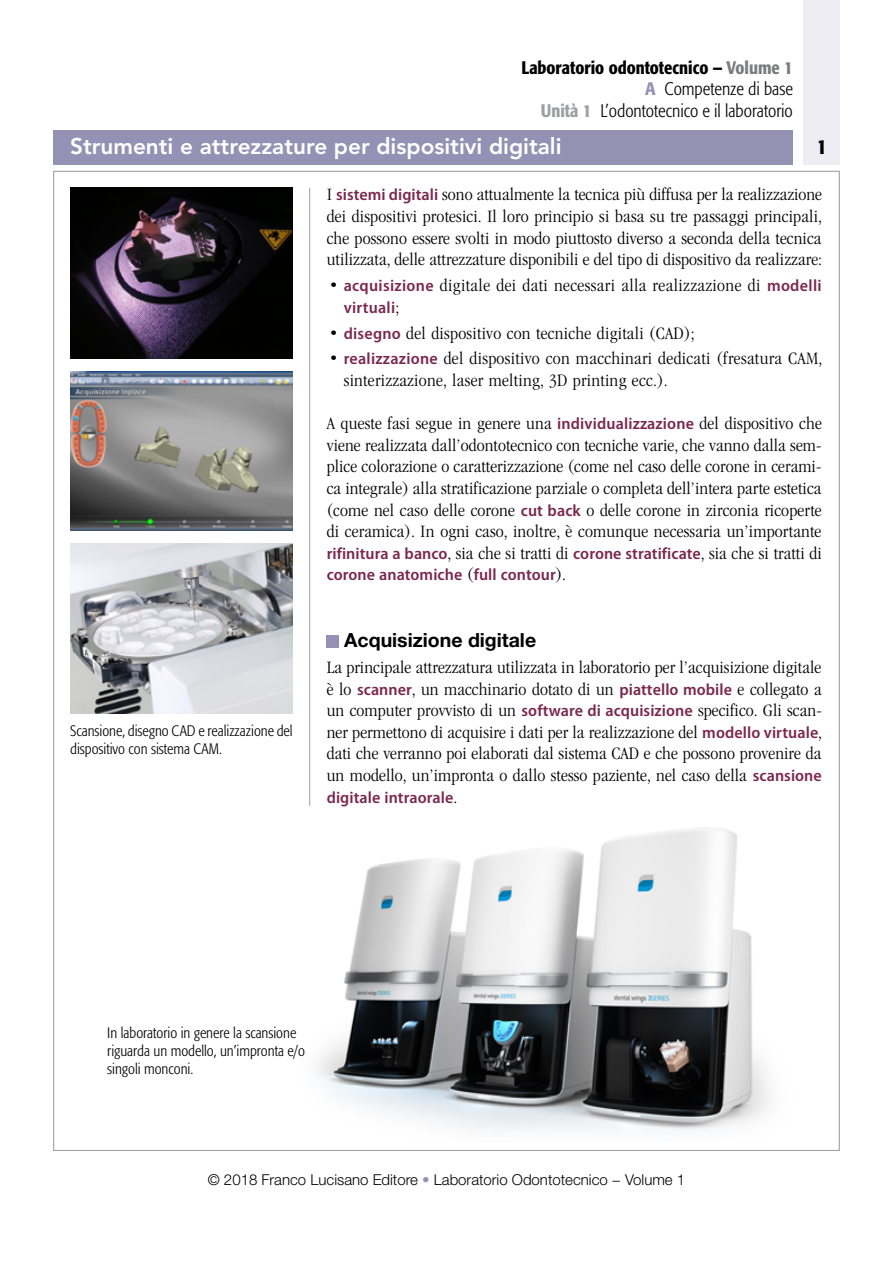
<style>
.page{position:relative;width:893px;height:1263px;background:#fff}
.page>*{position:absolute;margin:0;border:0;box-sizing:border-box;transform-origin:0 0}
.t1{font:800 22.5px "Avenir LT Std";color:#fff}
.t2{font:500 condensed 21px "Formata";color:#000}
.t3{font:700 19.5px "Helvetica Neue LT Std";color:#000}
.t4{font:300 condensed 18px/21.6px "ITC Garamond Std";letter-spacing:.015em;color:#000;text-align:justify;scale:1.05 1}
.t5{font:300 condensed 18px/21.6px "Formata";color:#000;text-align:right}
.t6{font:600 semi-condensed 16.5px/21.6px "Myriad Pro";letter-spacing:.005em;color:#7b284f;scale:1.05 1}
.t7{font:300 condensed 15px/18px "Formata";color:#000}
.t8{font:300 15px "Helvetica Neue LT Std";color:#000}
.s1{font-weight:500}
.s2{font-weight:500;color:#7b7c7e}
.s3{font-weight:500;color:#9591b5}
.s4{font-weight:500;color:#9c9e9f}
.s5{font-family:"Myriad Pro";font-weight:600;font-stretch:semi-condensed;font-size:16.5px;color:#7b284f}
.s6{font-family:"ITC Garamond Std";font-weight:300;font-stretch:condensed;font-size:18px;color:#000}
.s7{color:#9591b5}
</style>
<div class="page">
<div style="left:53px;top:130px;width:740px;height:34px;background:#9591b5"></div>
<div style="left:804px;top:0;width:36px;height:164px;background:#eeedf4"></div>
<hr style="left:309px;top:188px;width:1px;height:618px;background:#9c9e9f">
<img style="left:318px;top:828px;width:451px;height:302px">
<div style="left:327px;top:635px;width:12px;height:12px;background:#9591b5"></div>
<img style="left:70px;top:188px;width:223px;height:170px">
<img style="left:70px;top:544px;width:223px;height:170px">
<img style="left:70px;top:372px;width:223px;height:158px">
<p class="t5" style="left:521px;top:57px;width:273px"><span class="s1">Laboratorio odontotecnico −</span> <span class="s2">Volume 1<br></span><span class="s3">A</span> Competenze di base<br><span class="s4">Unità 1</span> L’odontotecnico e il laboratorio</p>
<p class="t1" style="left:70px;top:133px;width:493px">Strumenti e attrezzature per dispositivi digitali</p>
<p class="t2" style="left:817px;top:133px;width:12px">1</p>
<p class="t7" style="left:70px;top:722px;width:224px">Scansione, disegno CAD e realizzazione del dispositivo con sistema CAM.</p>
<p class="t4" style="left:327px;top:184px;width:473px">I <span class="s5">sistemi digitali</span> sono attualmente la tecnica più diffusa per la realizzazione dei dispositivi protesici. Il loro principio si basa su tre passaggi principali, che possono essere svolti in modo piuttosto diverso a seconda della tecnica utilizzata, delle attrezzature disponibili e del tipo di dispositivo da realizzare:</p>
<p class="t4" style="left:329px;top:275px;width:471px">• <span class="s5">acquisizione</span> digitale dei dati necessari alla realizzazione di <span class="s5">modelli</span></p>
<p class="t6" style="left:344px;top:297px;width:55px">virtuali<span class="s6">;</span></p>
<p class="t4" style="left:329px;top:322px;width:350px">• <span class="s5">disegno</span> del dispositivo con tecniche digitali (CAD);</p>
<p class="t4" style="left:344px;top:348px;width:457px;text-indent:-15px">• <span class="s5">realizzazione</span> del dispositivo con macchinari dedicati (fresatura CAM, sinterizzazione, laser melting, 3D printing ecc.).</p>
<p class="t4" style="left:327px;top:413px;width:473px">A queste fasi segue in genere una <span class="s5">individualizzazione</span> del dispositivo che viene realizzata dall’odontotecnico con tecniche varie, che vanno dalla sem&shy;plice colorazione o caratterizzazione (come nel caso delle corone in cerami&shy;ca integrale) alla stratificazione parziale o completa dell’intera parte estetica (come nel caso delle corone <span class="s5">cut back</span> o delle corone in zirconia ricoperte di ceramica). In ogni caso, inoltre, è comunque necessaria un’importante</p>
<p class="t6" style="left:327px;top:543px;width:473px">rifinitura a banco<span class="s6">, sia che si tratti di</span> corone stratificate<span class="s6">, sia che si tratti di </span>corone anatomiche <span class="s6">(</span>full contour<span class="s6">).</span></p>
<p class="t3" style="left:344px;top:628px;width:193px">Acquisizione digitale</p>
<p class="t4" style="left:327px;top:656px;width:473px">La principale attrezzatura utilizzata in laboratorio per l’acquisizione digitale è lo <span class="s5">scanner</span>, un macchinario dotato di un <span class="s5">piattello mobile</span> e collegato a un computer provvisto di un <span class="s5">software di acquisizione</span> specifico. Gli scan&shy;ner permettono di acquisire i dati per la realizzazione del <span class="s5">modello virtuale</span>, dati che verranno poi elaborati dal sistema CAD e che possono provenire da un modello, un’impronta o dallo stesso paziente, nel caso della <span class="s5">scansione</span></p>
<p class="t6" style="left:327px;top:786px;width:126px">digitale intraorale<span class="s6">.</span></p>
<p class="t7" style="left:107px;top:1024px;width:199px">In laboratorio in genere la scansione riguarda un modello, un’impronta e/o singoli monconi.</p>
<p class="t8" style="left:208px;top:1170px;width:479px">© 2018 Franco Lucisano Editore <span class="s7">•</span> Laboratorio Odontotecnico − Volume 1</p>
</div>
